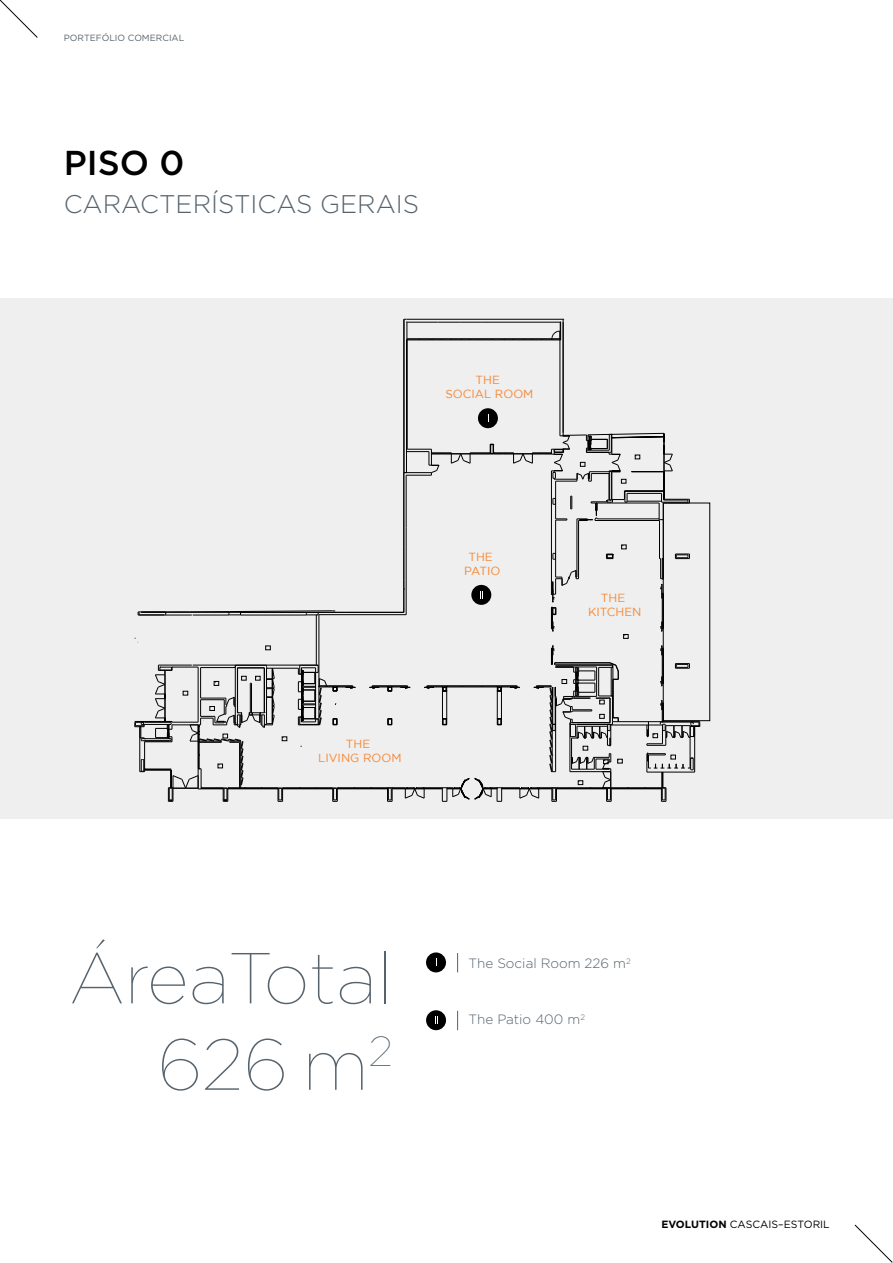
<style>
.page{position:relative;width:893px;height:1263px;background:#fff}
.page>*{position:absolute;margin:0;border:0;box-sizing:border-box;transform-origin:0 0}
.t1{font:100 72px "Gotham";color:#56636d}
.t2{font:500 34.5px "Gotham";color:#000}
.t3{font:300 25.5px "Gotham";color:#56636d}
.t4{font:300 13.5px "Gotham";color:#56636d}
.t5{font:11.7px/14.1px "Gotham";color:#f68633;text-align:center}
.t6{font:10.5px "Gotham";color:#000}
.t7{font:9px "Gotham";color:#56636d}
.s1{font-weight:700}
</style>
<div class="page">
<svg style="left:0;top:0;width:38px;height:38px"></svg>
<svg style="left:854px;top:1224px;width:39px;height:39px"></svg>
<div style="left:0;top:298px;width:893px;height:521px;background:#efefef"></div>
<div style="left:426px;top:952px;width:20px;height:20px;background:#000;border-radius:50%"></div>
<svg style="left:457px;top:953px;width:1px;height:19px"></svg>
<svg style="left:457px;top:1011px;width:1px;height:19px"></svg>
<div style="left:426px;top:1010px;width:20px;height:20px;background:#000;border-radius:50%"></div>
<svg style="left:435px;top:1016px;width:3px;height:8px"></svg>
<hr style="left:406px;top:527px;width:1px;height:88px;background:#000">
<hr style="left:406px;top:475px;width:1px;height:52px;background:#000">
<hr style="left:404px;top:319px;width:1px;height:228px;background:#000">
<hr style="left:563px;top:322px;width:1px;height:111px;background:#000">
<hr style="left:407px;top:340px;width:1px;height:109px;background:#000">
<hr style="left:406px;top:340px;width:1px;height:133px;background:#000">
<hr style="left:578px;top:520px;width:1px;height:59px;background:#000">
<hr style="left:577px;top:519px;width:1px;height:58px;background:#000">
<hr style="left:551px;top:471px;width:1px;height:123px;background:#000">
<hr style="left:555px;top:520px;width:1px;height:57px;background:#000">
<hr style="left:560px;top:340px;width:1px;height:96px;background:#000">
<svg style="left:404px;top:319px;width:160px;height:22px"></svg>
<hr style="left:659px;top:520px;width:1px;height:39px;background:#000">
<svg style="left:404px;top:433px;width:286px;height:88px"></svg>
<div style="left:478px;top:408px;width:20px;height:20px;background:#000;border-radius:50%"></div>
<svg style="left:134px;top:545px;width:567px;height:257px"></svg>
<p class="t7" style="left:64px;top:33px;width:122px">PORTEFÓLIO COMERCIAL</p>
<h2 class="t2" style="left:64px;top:140px;width:122px">PISO 0</h2>
<h3 class="t3" style="left:64px;top:190px;width:357px">CARACTERÍSTICAS GERAIS</h3>
<p class="t5" style="left:445px;top:373px;width:90px">THE<br>SOCIAL ROOM</p>
<p class="t5" style="left:464px;top:550px;width:38px">THE<br>PATIO</p>
<p class="t5" style="left:318px;top:737px;width:85px">THE<br>LIVING ROOM</p>
<p class="t5" style="left:588px;top:591px;width:55px">THE<br>KITCHEN</p>
<h1 class="t1" style="left:69px;top:939px;width:325px">ÁreaTotal</h1>
<h1 class="t1" style="left:157px;top:1026px;width:237px">626 m<sup>2</sup></h1>
<p class="t4" style="left:469px;top:956px;width:164px">The Social Room 226 m<sup>2</sup></p>
<p class="t4" style="left:469px;top:1012px;width:118px">The Patio 400 m<sup>2</sup></p>
<p class="t6" style="left:661px;top:1217px;width:170px"><span class="s1">EVOLUTION</span> CASCAIS–ESTORIL</p>
</div>
